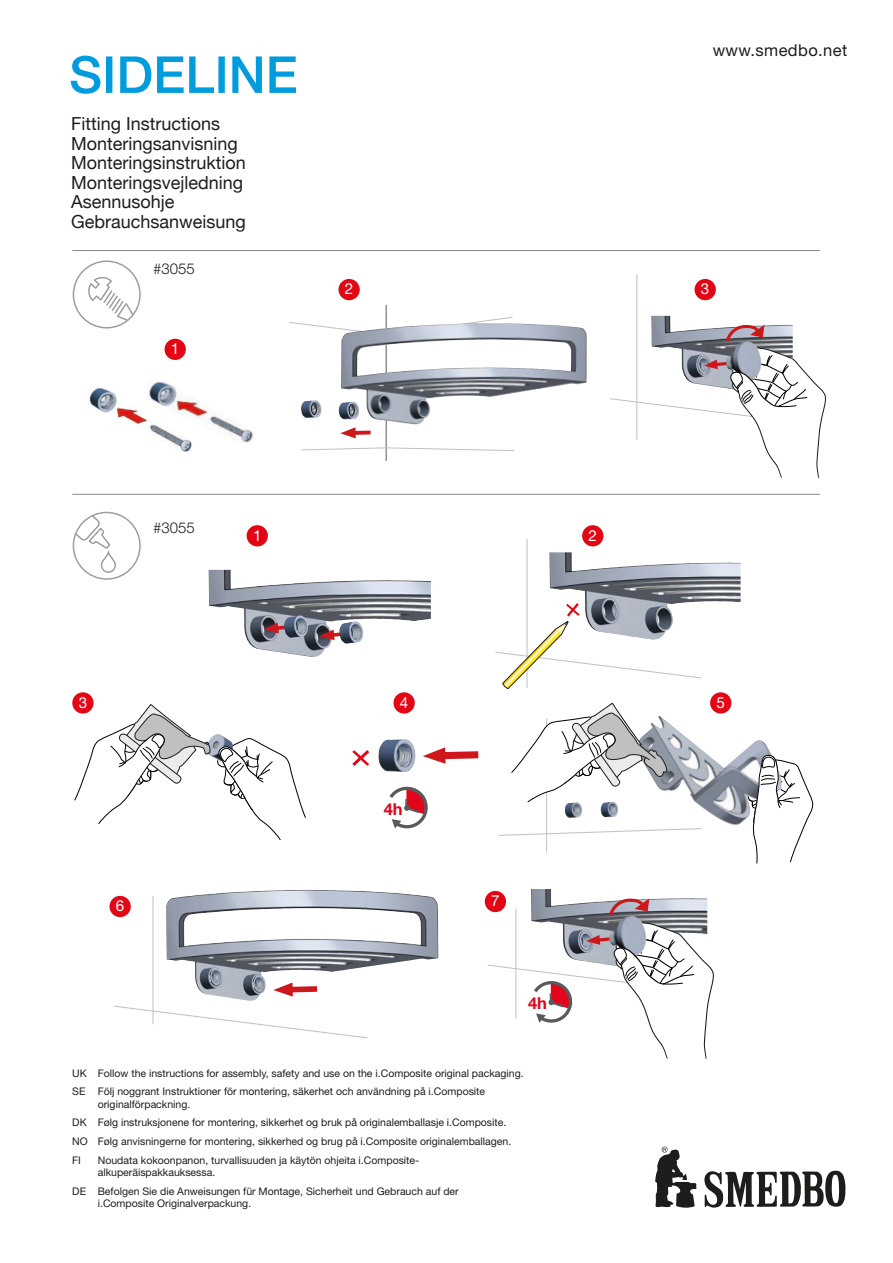
<style>
.page{position:relative;width:893px;height:1263px;background:#fff}
.page>*{position:absolute;margin:0;border:0;box-sizing:border-box;transform-origin:0 0}
.t1{font:18px/19.5px "Helvetica Neue";color:#1d1d1b}
.t2{font:16.5px "Helvetica Neue";letter-spacing:.025em;color:#1d1d1b}
.t3{font:700 16.5px "Helvetica Neue";color:#e3061b}
.t4{font:15.15px "Helvetica Neue";color:#fff}
.t5{font:300 15px "Helvetica Neue";color:#1d1d1b}
.t6{font:10.5px/18.6px "Helvetica Neue";color:#1d1d1b}
</style>
<div class="page">
<svg style="left:655px;top:1146px;width:190px;height:62px"></svg>
<svg style="left:71px;top:56px;width:225px;height:38px"></svg>
<hr style="left:72px;top:250px;width:748px;height:1px;background:#878787">
<svg style="left:88px;top:276px;width:52px;height:52px"></svg>
<div style="left:73px;top:260px;width:68px;height:68px;border:1px solid #9d9d9d;border-radius:50%"></div>
<img style="left:209px;top:570px;width:222px;height:87px">
<svg style="left:264px;top:623px;width:20px;height:10px"></svg>
<img style="left:284px;top:615px;width:24px;height:23px">
<svg style="left:319px;top:629px;width:20px;height:11px"></svg>
<img style="left:339px;top:621px;width:24px;height:22px">
<hr style="left:527px;top:539px;width:1px;height:149px;background:#c1c0c0">
<img style="left:549px;top:552px;width:192px;height:51px">
<svg style="left:495px;top:603px;width:206px;height:86px"></svg>
<div style="left:247px;top:525px;width:21px;height:21px;background:#e30614;border-radius:50%"></div>
<div style="left:582px;top:525px;width:21px;height:21px;background:#e30614;border-radius:50%"></div>
<img style="left:564px;top:804px;width:18px;height:14px">
<img style="left:601px;top:804px;width:17px;height:14px">
<hr style="left:546px;top:718px;width:1px;height:135px;background:#c1c0c0">
<svg style="left:498px;top:828px;width:204px;height:8px"></svg>
<img style="left:668px;top:723px;width:52px;height:97px">
<svg style="left:745px;top:754px;width:67px;height:110px"></svg>
<svg style="left:511px;top:703px;width:157px;height:101px"></svg>
<img style="left:166px;top:890px;width:154px;height:111px">
<img style="left:210px;top:968px;width:12px;height:17px">
<img style="left:253px;top:975px;width:12px;height:17px">
<svg style="left:114px;top:1005px;width:253px;height:34px"></svg>
<hr style="left:153px;top:896px;width:1px;height:128px;background:#c1c0c0">
<div style="left:109px;top:896px;width:22px;height:21px;background:#e30614;border-radius:50%"></div>
<div style="left:710px;top:692px;width:21px;height:21px;background:#e30614;border-radius:50%"></div>
<div style="left:485px;top:891px;width:21px;height:21px;background:#e30614;border-radius:50%"></div>
<div style="left:165px;top:339px;width:21px;height:21px;background:#e30614;border-radius:50%"></div>
<img style="left:89px;top:387px;width:103px;height:65px">
<img style="left:147px;top:381px;width:106px;height:62px">
<div style="left:338px;top:279px;width:22px;height:21px;background:#e30614;border-radius:50%"></div>
<svg style="left:289px;top:317px;width:224px;height:18px"></svg>
<hr style="left:385px;top:305px;width:2px;height:156px;background:#919190">
<img style="left:301px;top:400px;width:21px;height:18px">
<svg style="left:311px;top:403px;width:6px;height:12px"></svg>
<img style="left:338px;top:404px;width:3px;height:14px">
<img style="left:341px;top:323px;width:139px;height:102px">
<svg style="left:340px;top:427px;width:31px;height:11px"></svg>
<svg style="left:302px;top:447px;width:212px;height:4px"></svg>
<hr style="left:636px;top:274px;width:1px;height:166px;background:#c1c0c0">
<img style="left:651px;top:316px;width:20px;height:7px">
<svg style="left:610px;top:323px;width:216px;height:156px"></svg>
<div style="left:694px;top:279px;width:22px;height:21px;background:#e30614;border-radius:50%"></div>
<hr style="left:72px;top:494px;width:748px;height:1px;background:#878787">
<svg style="left:73px;top:512px;width:44px;height:62px"></svg>
<div style="left:73px;top:512px;width:68px;height:68px;border:1px solid #9d9d9d;border-radius:50%"></div>
<svg style="left:73px;top:704px;width:233px;height:136px"></svg>
<div style="left:72px;top:692px;width:22px;height:21px;background:#e30614;border-radius:50%"></div>
<div style="left:393px;top:692px;width:22px;height:21px;background:#e30614;border-radius:50%"></div>
<svg style="left:352px;top:750px;width:18px;height:16px"></svg>
<img style="left:378px;top:739px;width:38px;height:33px">
<svg style="left:423px;top:747px;width:56px;height:17px"></svg>
<svg style="left:389px;top:786px;width:39px;height:42px"></svg>
<img style="left:531px;top:889px;width:20px;height:8px">
<svg style="left:487px;top:897px;width:227px;height:162px"></svg>
<h1 class="t1" style="left:71px;top:115px;width:176px">Fitting Instructions<br>Monteringsanvisning<br>Monteringsinstruktion<br>Monteringsvejledning<br>Asennusohje<br>Gebrauchsanweisung</h1>
<h3 class="t5" style="left:153px;top:260px;width:43px">#3055</h3>
<h3 class="t4" style="left:171px;top:340px;width:10px">1</h3>
<h2 class="t2" style="left:713px;top:40px;width:136px">www.smedbo.net</h2>
<h3 class="t4" style="left:345px;top:280px;width:10px">2</h3>
<h3 class="t4" style="left:701px;top:280px;width:10px">3</h3>
<h3 class="t5" style="left:153px;top:518px;width:43px">#3055</h3>
<h3 class="t4" style="left:253px;top:526px;width:10px">1</h3>
<h3 class="t4" style="left:589px;top:526px;width:10px">2</h3>
<h3 class="t4" style="left:79px;top:693px;width:10px">3</h3>
<h3 class="t4" style="left:400px;top:693px;width:10px">4</h3>
<h3 class="t4" style="left:116px;top:897px;width:10px">6</h3>
<h2 class="t3" style="left:384px;top:798px;width:21px">4h</h2>
<h3 class="t4" style="left:491px;top:892px;width:10px">7</h3>
<h2 class="t3" style="left:528px;top:993px;width:21px">4h</h2>
<p class="t6" style="left:72px;top:1063px;width:453px">UK Follow the instructions for assembly, safety and use on the i.Composite original packaging.<br>SE Följ noggrant Instruktioner för montering, säkerhet och användning på i.Composite</p>
<p class="t6" style="left:72px;top:1095px;width:440px;text-indent:26px">originalförpackning.<br>DK Følg instruksjonene for montering, sikkerhet og bruk på originalemballasje i.Composite.<br>NO Følg anvisningerne for montering, sikkerhed og brug på i.Composite originalemballagen.<br>FI</p>
<p class="t6" style="left:98px;top:1153px;width:323px;line-height:12.6px">Noudata kokoonpanon, turvallisuuden ja käytön ohjeita i.Composite&shy;alkuperäispakkauksessa.</p>
<p class="t6" style="left:98px;top:1185px;width:362px;line-height:12.6px;text-indent:-26px">DE Befolgen Sie die Anweisungen für Montage, Sicherheit und Gebrauch auf der i.Composite Originalverpackung.</p>
<h3 class="t4" style="left:716px;top:693px;width:10px">5</h3>
</div>
